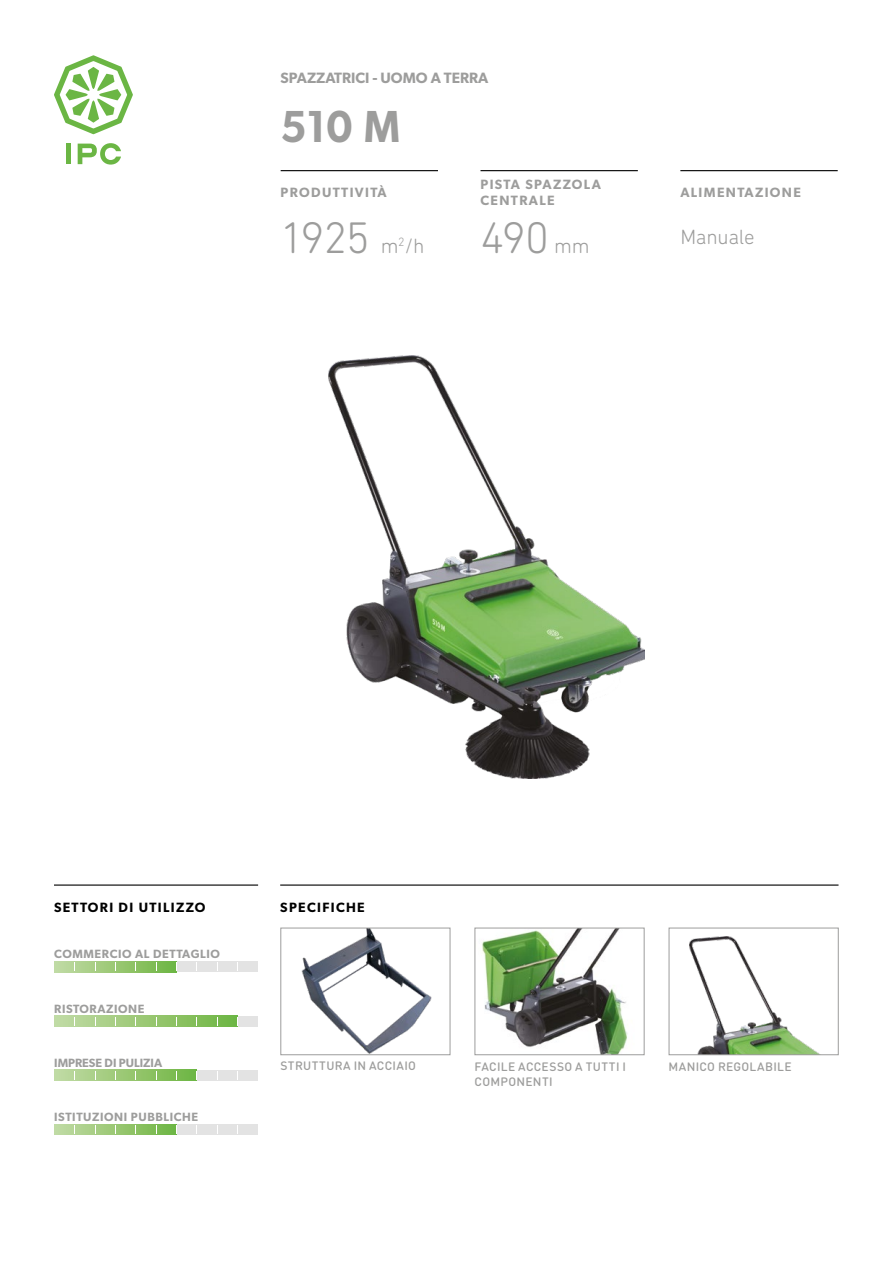
<style>
.page{position:relative;width:893px;height:1263px;background:#fff}
.page>*{position:absolute;margin:0;border:0;box-sizing:border-box;transform-origin:0 0}
.t1{font:300 45px "DIN Next Rounded LT Pro";letter-spacing:-.035em;color:#9d9d9c}
.t2{font:600 45px "Gibson";color:#9d9d9c;scale:.93 1}
.t3{font:300 21px "DIN Next Rounded LT Pro";letter-spacing:-.015em;color:#9d9d9c}
.t4{font:600 15px "Gibson";color:#9d9d9c}
.t5{font:600 13.5px/16.2px "Gibson";letter-spacing:.1em;color:#9d9d9c}
.t6{font:600 13.5px "Gibson";letter-spacing:.1em;color:#000}
.t7{font:500 12px "DIN Round Pro";letter-spacing:.025em;color:#9d9d9c}
.t8{font:600 12px "Gibson";letter-spacing:.05em;color:#9d9d9c}
.t9{font:600 12px "Gibson";color:#9d9d9c}
.s1{font-size:21px}
</style>
<div class="page">
<hr style="left:281px;top:170px;width:157px;height:1px;background:#000">
<hr style="left:480px;top:170px;width:158px;height:1px;background:#000">
<hr style="left:680px;top:170px;width:158px;height:1px;background:#000">
<img style="left:329px;top:355px;width:316px;height:423px">
<img style="left:690px;top:936px;width:129px;height:117px">
<div style="left:669px;top:927px;width:170px;height:128px;border:1px solid #9d9d9c"></div>
<img style="left:301px;top:929px;width:131px;height:124px">
<div style="left:280px;top:927px;width:170px;height:128px;border:1px solid #9d9d9c"></div>
<img style="left:482px;top:929px;width:146px;height:124px">
<div style="left:474px;top:927px;width:171px;height:128px;border:1px solid #9d9d9c"></div>
<hr style="left:54px;top:884px;width:204px;height:2px;background:#000">
<hr style="left:280px;top:884px;width:558px;height:2px;background:#000">
<div style="left:54px;top:961px;width:204px;height:11px;background:#e3e3e3"></div>
<svg style="left:54px;top:961px;width:122px;height:11px"></svg>
<div style="left:54px;top:1070px;width:204px;height:10px;background:#e3e3e3"></div>
<svg style="left:54px;top:1070px;width:142px;height:10px"></svg>
<div style="left:54px;top:1016px;width:204px;height:10px;background:#e3e3e3"></div>
<svg style="left:54px;top:1016px;width:183px;height:10px;background:#9cca79"></svg>
<div style="left:54px;top:1124px;width:204px;height:11px;background:#e3e3e3"></div>
<svg style="left:54px;top:1124px;width:122px;height:11px"></svg>
<div style="left:66px;top:144px;width:5px;height:20px;background:#6bb644"></div>
<svg style="left:78px;top:143px;width:43px;height:22px"></svg>
<svg style="left:54px;top:55px;width:79px;height:79px"></svg>
<p class="t4" style="left:281px;top:69px;width:209px">SPAZZATRICI - UOMO A TERRA</p>
<h1 class="t2" style="left:281px;top:100px;width:130px">510 M</h1>
<p class="t5" style="left:281px;top:184px;width:108px">PRODUTTIVITÀ</p>
<p class="t5" style="left:480px;top:176px;width:122px">PISTA SPAZZOLA<br>CENTRALE</p>
<p class="t5" style="left:680px;top:184px;width:122px">ALIMENTAZIONE</p>
<h1 class="t1" style="left:281px;top:212px;width:310px">1925 <span class="s1">m</span><sup>2</sup><span class="s1">/h</span> 490 <span class="s1">mm</span></h1>
<h2 class="t3" style="left:680px;top:225px;width:76px">Manuale</h2>
<p class="t6" style="left:54px;top:899px;width:153px">SETTORI DI UTILIZZO</p>
<p class="t6" style="left:280px;top:899px;width:86px">SPECIFICHE</p>
<p class="t8" style="left:54px;top:947px;width:167px">COMMERCIO AL DETTAGLIO</p>
<p class="t8" style="left:54px;top:1001px;width:92px">RISTORAZIONE</p>
<p class="t9" style="left:54px;top:1055px;width:110px">IMPRESE DI PULIZIA</p>
<p class="t8" style="left:54px;top:1109px;width:146px">ISTITUZIONI PUBBLICHE</p>
<p class="t7" style="left:280px;top:1058px;width:137px">STRUTTURA IN ACCIAIO</p>
<p class="t7" style="left:474px;top:1058px;width:153px">FACILE ACCESSO A TUTTI I</p>
<p class="t7" style="left:669px;top:1058px;width:125px">MANICO REGOLABILE</p>
<p class="t7" style="left:474px;top:1074px;width:80px">COMPONENTI</p>
</div>
